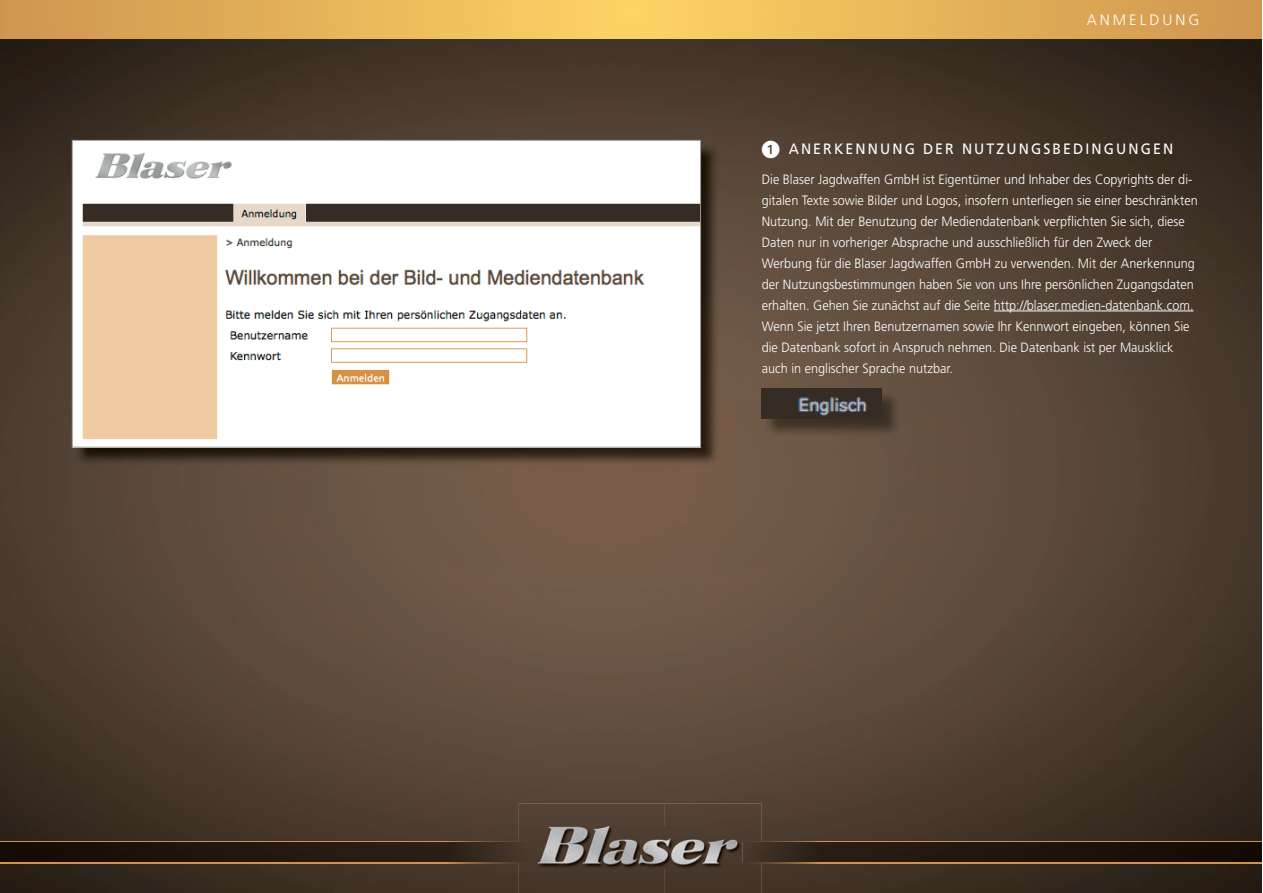
<style>
.page{position:relative;width:1263px;height:893px;background:#fff}
.page>*{position:absolute;margin:0;border:0;box-sizing:border-box;transform-origin:0 0}
.t1{font:15px "Frutiger";letter-spacing:.15em;color:#fff;scale:.94 1}
.t2{font:300 15px "Frutiger";letter-spacing:.2em;color:#fff}
.t3{font:300 13.5px/21px "Frutiger";color:#fff;scale:.94 1}
</style>
<div class="page">
<img style="left:0;top:38px;width:1262px;height:855px">
<img style="left:762px;top:843px;width:500px;height:19px">
<img style="left:0;top:843px;width:519px;height:19px">
<img style="left:519px;top:804px;width:243px;height:89px">
<img style="left:537px;top:826px;width:205px;height:42px">
<img style="left:762px;top:841px;width:500px;height:2px">
<svg style="left:743px;top:841px;width:19px;height:2px"></svg>
<img style="left:762px;top:862px;width:500px;height:1px">
<svg style="left:743px;top:862px;width:19px;height:1px"></svg>
<img style="left:0;top:862px;width:519px;height:1px">
<img style="left:0;top:841px;width:519px;height:2px">
<svg style="left:519px;top:841px;width:9px;height:2px"></svg>
<svg style="left:0;top:0;width:1262px;height:38px;background:#e6b359"></svg>
<img style="left:763px;top:390px;width:137px;height:47px">
<img style="left:762px;top:388px;width:120px;height:30px">
<hr style="left:994px;top:311px;width:199px;height:1px;background:#fff">
<img style="left:74px;top:142px;width:645px;height:324px">
<img style="left:74px;top:142px;width:625px;height:303px">
<svg style="left:762px;top:141px;width:17px;height:17px"></svg>
<p class="t2" style="left:1087px;top:11px;width:114px">ANMELDUNG</p>
<p class="t1" style="left:789px;top:140px;width:410px">ANERKENNUNG DER NUTZUNGSBEDINGUNGEN</p>
<p class="t3" style="left:762px;top:168px;width:465px">Die Blaser Jagdwaffen GmbH ist Eigentümer und Inhaber des Copyrights der di&shy;gitalen Texte sowie Bilder und Logos, insofern unterliegen sie einer beschränkten Nutzung. Mit der Benutzung der Mediendatenbank verpflichten Sie sich, diese Daten nur in vorheriger Absprache und ausschließlich für den Zweck der Werbung für die Blaser Jagdwaffen GmbH zu verwenden. Mit der Anerkennung der Nutzungsbestimmungen haben Sie von uns Ihre persönlichen Zugangsdaten erhalten. Gehen Sie zunächst auf die Seite http://blaser.medien-datenbank.com.<br>Wenn Sie jetzt Ihren Benutzernamen sowie Ihr Kennwort eingeben, können Sie die Datenbank sofort in Anspruch nehmen. Die Datenbank ist per Mausklick auch in englischer Sprache nutzbar.</p>
</div>
